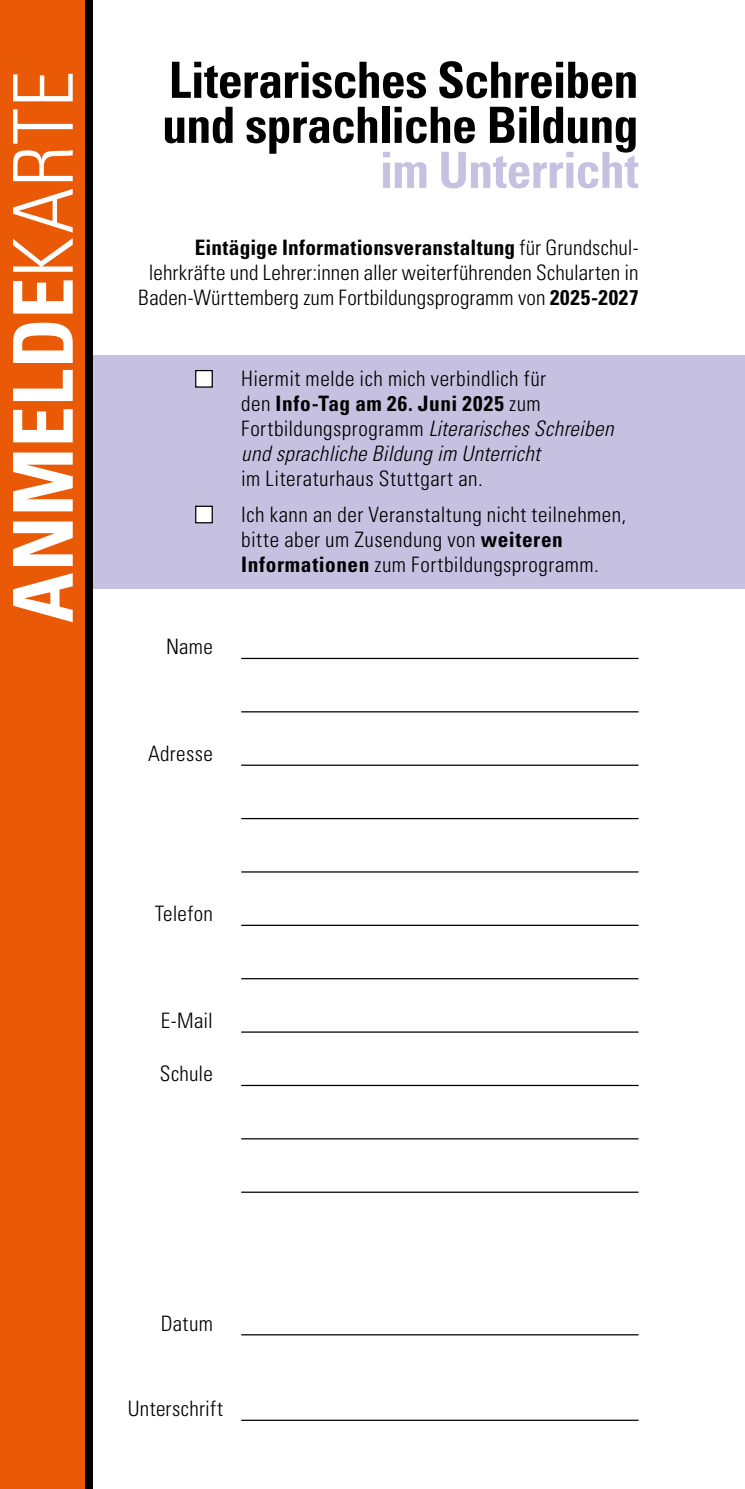
<style>
.page{position:relative;width:745px;height:1489px;background:#fff}
.page>*{position:absolute;margin:0;border:0;box-sizing:border-box;transform-origin:0 0}
.t1{font:700 condensed 82.5px "Univers LT Std";color:#fff}
.t2{font:700 condensed 50px/45px "Univers LT Std";letter-spacing:-.02em;color:#000}
.t3{font:700 condensed 50px "Univers LT Std";letter-spacing:-.015em;color:#c7c1e1}
.t4{font:300 condensed 21.25px/25px "Univers LT Std";letter-spacing:.015em;color:#000}
.s1{font-weight:300}
.s2{font-weight:700}
.s3{font-style:italic}
</style>
<div class="page">
<div style="left:92px;top:354px;width:652px;height:234px;background:#c7c1e1"></div>
<div style="left:0;top:0;width:85px;height:1488px;background:#ea5a06"></div>
<div style="left:85px;top:0;width:7px;height:1488px;background:#000"></div>
<hr style="left:241px;top:657px;width:397px;height:2px;background:#000">
<hr style="left:241px;top:711px;width:397px;height:1px;background:#000">
<hr style="left:241px;top:764px;width:397px;height:1px;background:#000">
<hr style="left:241px;top:818px;width:397px;height:1px;background:#000">
<hr style="left:241px;top:871px;width:397px;height:1px;background:#000">
<hr style="left:241px;top:924px;width:397px;height:1px;background:#000">
<hr style="left:241px;top:978px;width:397px;height:1px;background:#000">
<hr style="left:241px;top:1031px;width:397px;height:1px;background:#000">
<hr style="left:241px;top:1084px;width:397px;height:2px;background:#000">
<hr style="left:241px;top:1138px;width:397px;height:1px;background:#000">
<hr style="left:241px;top:1191px;width:397px;height:1px;background:#000">
<hr style="left:241px;top:1333px;width:397px;height:2px;background:#000">
<hr style="left:241px;top:1419px;width:397px;height:1px;background:#000">
<div style="left:196px;top:370px;width:16px;height:17px;background:#fff"></div>
<div style="left:195px;top:370px;width:18px;height:17px;border:1px solid #000"></div>
<div style="left:196px;top:506px;width:16px;height:16px;background:#fff"></div>
<div style="left:195px;top:505px;width:18px;height:18px;border:1px solid #000"></div>
<h1 class="t1" style="left:-7px;top:623px;width:553px;rotate:-90deg">ANMELDE<span class="s1">KARTE</span></h1>
<h2 class="t2" style="left:162px;top:57px;width:477px">Literarisches Schreiben und sprachliche Bildung</h2>
<h2 class="t3" style="left:379px;top:139px;width:260px">im Unterricht</h2>
<p class="t4" style="left:138px;top:235px;width:501px;text-align:right"><span class="s2">Eintägige Informationsveranstaltung</span> für Grundschul&shy;lehrkräfte und Lehrer:innen aller weiterführenden Schularten in<br>Baden-Württemberg zum Fortbildungsprogramm von <span class="s2">2025-2027</span></p>
<p class="t4" style="left:166px;top:634px;width:48px">Name</p>
<p class="t4" style="left:241px;top:366px;width:373px">Hiermit melde ich mich verbindlich für<br>den <span class="s2">Info-Tag am 26. Juni 2025</span> zum Fortbildungsprogramm <span class="s3">Literarisches Schreiben und sprachliche Bildung im Unterricht</span></p>
<p class="t4" style="left:241px;top:461px;width:386px;line-height:35.8px">im Literaturhaus Stuttgart an.<br>Ich kann an der Veranstaltung nicht teilnehmen,</p>
<p class="t4" style="left:241px;top:527px;width:359px">bitte aber um Zusendung von <span class="s2">weiteren<br>Informationen</span> zum Fortbildungsprogramm.</p>
<p class="t4" style="left:148px;top:741px;width:66px">Adresse</p>
<p class="t4" style="left:155px;top:901px;width:59px">Telefon</p>
<p class="t4" style="left:161px;top:1007px;width:54px">E-Mail</p>
<p class="t4" style="left:160px;top:1061px;width:54px">Schule</p>
<p class="t4" style="left:161px;top:1310px;width:54px">Datum</p>
<p class="t4" style="left:128px;top:1395px;width:97px">Unterschrift</p>
</div>
